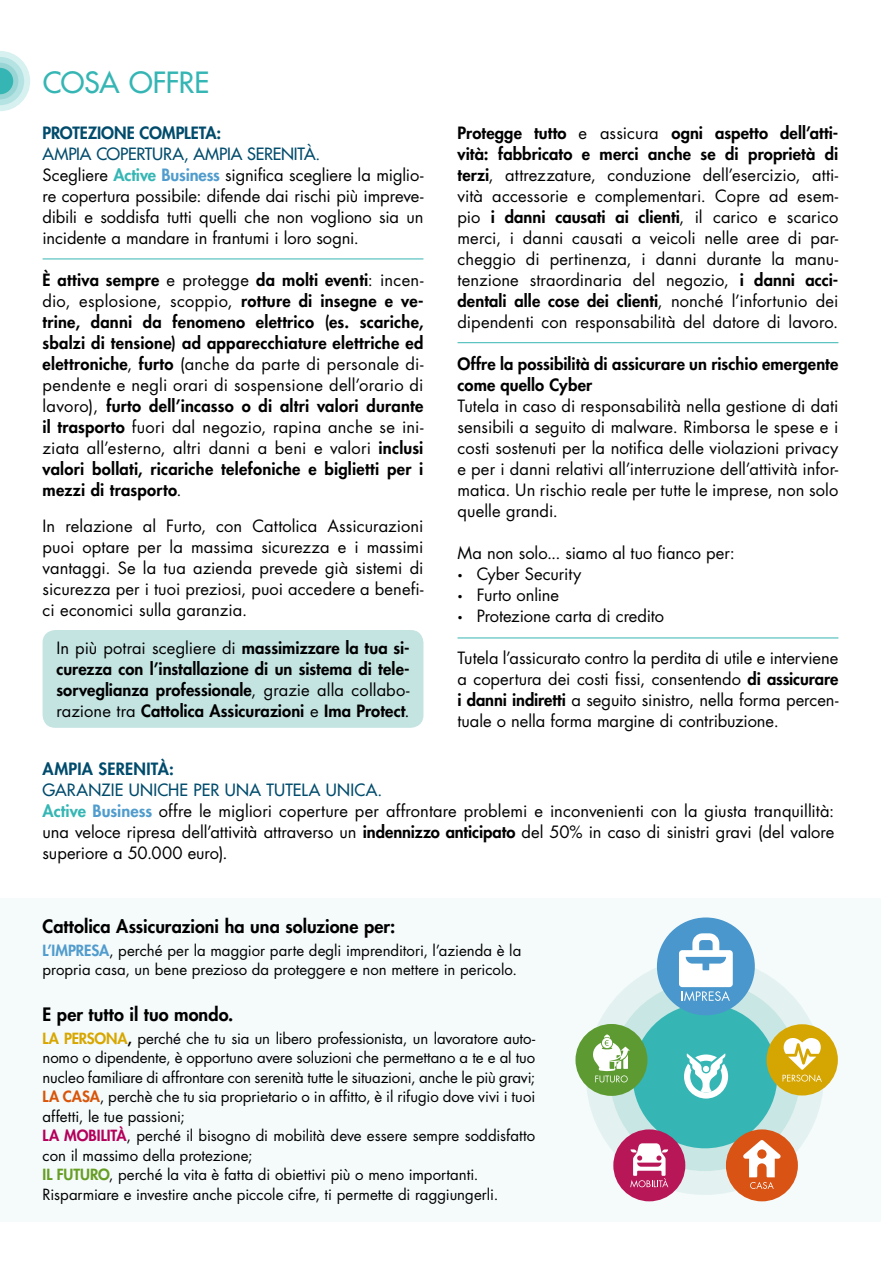
<style>
.page{position:relative;width:881px;height:1263px;background:#fff}
.page>*{position:absolute;margin:0;border:0;box-sizing:border-box;transform-origin:0 0}
.t1{font:500 28.5px "Futura Std";letter-spacing:-.01em;color:#35b6b4}
.t2{font:800 18px "Futura Std";letter-spacing:.005em;color:#000}
.t3{font:16.5px/21px "Futura Std";color:#000;text-align:justify}
.t4{font:800 16.5px/21px "Futura Std";letter-spacing:.01em;color:#000;text-align:justify}
.t5{font:800 16.5px "Futura Std";color:#004b6c}
.t6{font:15px/19.5px "Futura Std";letter-spacing:-.005em;color:#000}
.s1{font-weight:500;color:#004b6c}
.s2{font-weight:800;color:#35b6b4}
.s3{font-weight:800;color:#509ccd}
.s4{font-weight:400}
.s5{font-weight:800}
.s6{font-size:9px}
.s7{font-weight:800;color:#d7a700}
.s8{font-weight:800;color:#d85509}
.s9{font-weight:800;color:#b4005a}
.s10{font-weight:800;color:#669e24}
</style>
<div class="page">
<svg style="left:0;top:51px;width:30px;height:60px"></svg>
<hr style="left:43px;top:259px;width:380px;height:1px;background:#35b6b4">
<hr style="left:457px;top:342px;width:381px;height:1px;background:#35b6b4">
<hr style="left:457px;top:638px;width:381px;height:1px;background:#35b6b4">
<div style="left:0;top:898px;width:880px;height:323px;background:#f5fafb"></div>
<svg style="left:588px;top:958px;width:234px;height:237px"></svg>
<div style="left:609px;top:981px;width:190px;height:190px;background:#c8e6e3;border-radius:50%"></div>
<div style="left:632px;top:1004px;width:145px;height:144px;background:#35b6b4;border-radius:50%"></div>
<svg style="left:684px;top:1053px;width:43px;height:45px"></svg>
<svg style="left:656px;top:917px;width:98px;height:98px"></svg>
<svg style="left:725px;top:1129px;width:72px;height:72px"></svg>
<svg style="left:575px;top:1024px;width:72px;height:72px"></svg>
<svg style="left:766px;top:1024px;width:71px;height:71px"></svg>
<svg style="left:613px;top:1129px;width:72px;height:72px"></svg>
<div style="left:43px;top:630px;width:380px;height:98px;background:#c4e4e2;border-radius:13px"></div>
<h1 class="t1" style="left:43px;top:64px;width:168px">COSA OFFRE</h1>
<p class="t5" style="left:43px;top:123px;width:180px">PROTEZIONE COMPLETA:</p>
<p class="t3" style="left:43px;top:144px;width:382px;text-align:left"><span class="s1">AMPIA COPERTURA, AMPIA SERENITÀ.<br></span>Scegliere <span class="s2">Active</span> <span class="s3">Business</span> significa scegliere la miglio&shy;re copertura possibile: difende dai rischi più impreve&shy;dibili e soddisfa tutti quelli che non vogliono sia un incidente a mandare in frantumi i loro sogni.</p>
<p class="t4" style="left:43px;top:269px;width:382px">È attiva sempre <span class="s4">e protegge</span> da molti eventi<span class="s4">: incen&shy;dio, esplosione, scoppio,</span> rotture di insegne e ve&shy;trine, danni da fenomeno elettrico (es. scariche, sbalzi di tensione) ad apparecchiature elettriche ed elettroniche<span class="s4">,</span> furto <span class="s4">(anche da parte di personale di&shy;pendente e negli orari di sospensione dell’orario di lavoro),</span> furto dell’incasso o di altri valori durante il trasporto <span class="s4">fuori dal negozio, rapina anche se ini&shy;ziata all’esterno, altri danni a beni e valori</span> inclusi valori bollati, ricariche telefoniche e biglietti per i mezzi di trasporto<span class="s4">.</span></p>
<p class="t3" style="left:43px;top:516px;width:382px">In relazione al Furto, con Cattolica Assicurazioni puoi optare per la massima sicurezza e i massimi vantaggi. Se la tua azienda prevede già sistemi di sicurezza per i tuoi preziosi, puoi accedere a benefi&shy;ci economici sulla garanzia.</p>
<p class="t4" style="left:56px;top:638px;width:354px"><span class="s4">In più potrai scegliere di</span> massimizzare la tua si&shy;curezza con l’installazione di un sistema di tele&shy;sorveglianza professionale<span class="s4">, grazie alla collabo&shy;razione tra</span> Cattolica Assicurazioni <span class="s4">e</span> Ima Protect<span class="s4">.</span></p>
<p class="t3" style="left:457px;top:123px;width:382px"><span class="s5">Protegge tutto</span> e assicura <span class="s5">ogni aspetto dell’atti&shy;vità: fabbricato e merci anche se di proprietà di terzi</span>, attrezzature, conduzione dell’esercizio, atti&shy;vità accessorie e complementari. Copre ad esem&shy;pio <span class="s5">i danni causati ai clienti</span>, il carico e scarico merci, i danni causati a veicoli nelle aree di par&shy;cheggio di pertinenza, i danni durante la manu&shy;tenzione straordinaria del negozio, <span class="s5">i danni acci&shy;dentali alle cose dei clienti</span>, nonché l’infortunio dei dipendenti con responsabilità del datore di lavoro.</p>
<p class="t4" style="left:457px;top:354px;width:382px">Offre la possibilità di assicurare un rischio emergente come quello Cyber</p>
<p class="t3" style="left:457px;top:396px;width:382px">Tutela in caso di responsabilità nella gestione di dati sensibili a seguito di malware. Rimborsa le spese e i costi sostenuti per la notifica delle violazioni privacy e per i danni relativi all’interruzione dell’attività infor&shy;matica. Un rischio reale per tutte le imprese, non solo quelle grandi.</p>
<p class="t3" style="left:457px;top:543px;width:279px">Ma non solo... siamo al tuo fianco per:</p>
<p class="t3" style="left:457px;top:564px;width:125px"><span class="s6">•</span> Cyber Security</p>
<p class="t3" style="left:457px;top:585px;width:103px"><span class="s6">•</span> Furto online</p>
<p class="t3" style="left:457px;top:606px;width:208px"><span class="s6">•</span> Protezione carta di credito</p>
<p class="t3" style="left:457px;top:648px;width:382px">Tutela l’assicurato contro la perdita di utile e interviene a copertura dei costi fissi, consentendo <span class="s5">di assicurare i danni indiretti</span> a seguito sinistro, nella forma percen&shy;tuale o nella forma margine di contribuzione.</p>
<p class="t5" style="left:43px;top:758px;width:133px">AMPIA SERENITÀ:</p>
<p class="t3" style="left:43px;top:779px;width:792px;text-align:left"><span class="s1">GARANZIE UNICHE PER UNA TUTELA UNICA.<br></span><span class="s2">Active</span> <span class="s3">Business</span> offre le migliori coperture per affrontare problemi e inconvenienti con la giusta tranquillità: una veloce ripresa dell’attività attraverso un <span class="s5">indennizzo anticipato</span> del 50% in caso di sinistri gravi (del valore superiore a 50.000 euro).</p>
<p class="t2" style="left:43px;top:914px;width:354px">Cattolica Assicurazioni ha una soluzione per:</p>
<p class="t6" style="left:43px;top:940px;width:480px"><span class="s3">L’IMPRESA</span>, perché per la maggior parte degli imprenditori, l’azienda è la propria casa, un bene prezioso da proteggere e non mettere in pericolo.</p>
<p class="t2" style="left:43px;top:1002px;width:192px">E per tutto il tuo mondo.</p>
<p class="t6" style="left:43px;top:1028px;width:494px"><span class="s7">LA PERSONA</span><span class="s5">,</span> perché che tu sia un libero professionista, un lavoratore auto&shy;nomo o dipendente, è opportuno avere soluzioni che permettano a te e al tuo nucleo familiare di affrontare con serenità tutte le situazioni, anche le più gravi; <span class="s8">LA CASA</span>, perchè che tu sia proprietario o in affitto, è il rifugio dove vivi i tuoi affetti, le tue passioni;<br><span class="s9">LA MOBILITÀ</span>, perché il bisogno di mobilità deve essere sempre soddisfatto con il massimo della protezione;<br><span class="s10">IL FUTURO</span>, perché la vita è fatta di obiettivi più o meno importanti.<br>Risparmiare e investire anche piccole cifre, ti permette di raggiungerli.</p>
</div>
